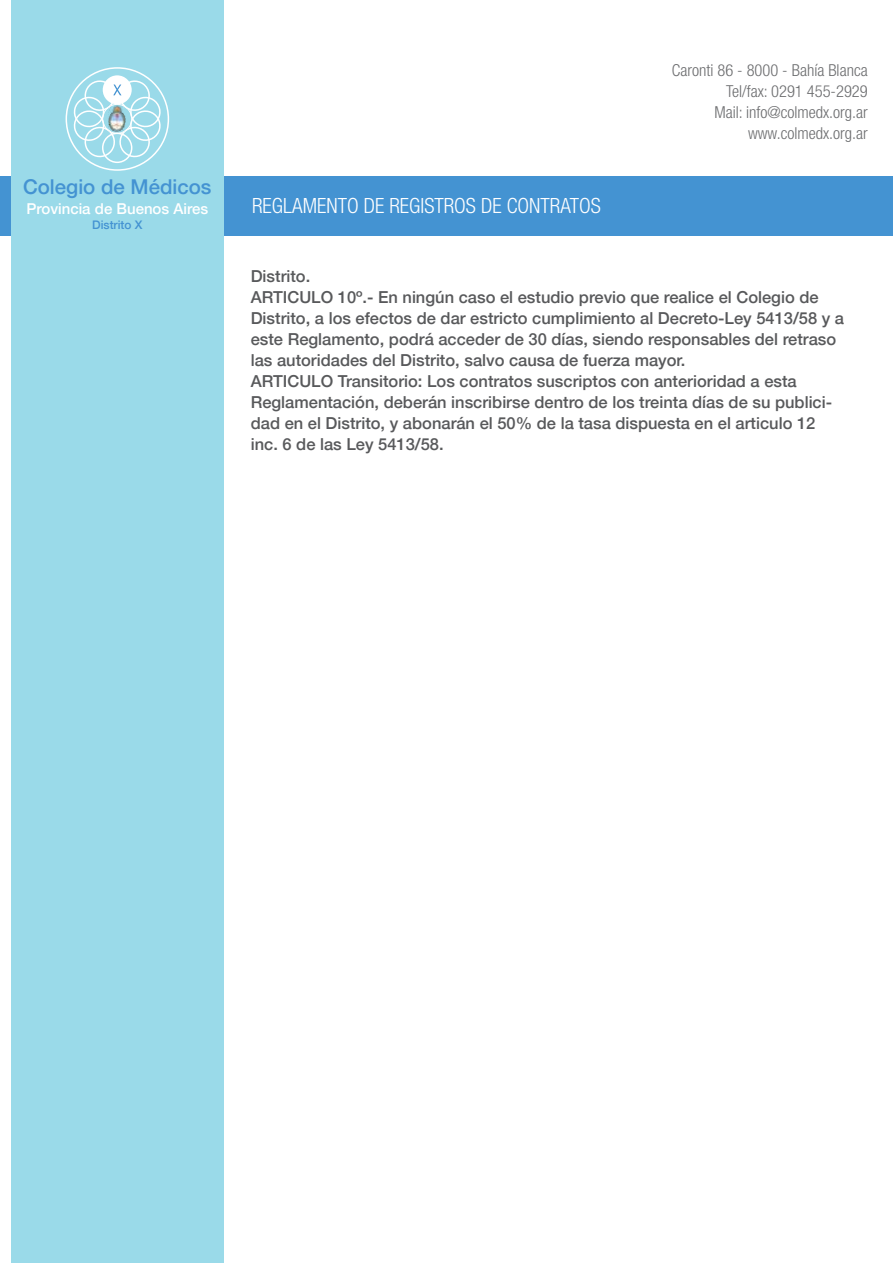
<style>
.page{position:relative;width:893px;height:1263px;background:#fff}
.page>*{position:absolute;margin:0;border:0;box-sizing:border-box;transform-origin:0 0}
.t1{font:300 condensed 21px "Helvetica Neue LT Pro";color:#fff}
.t2{font:500 20.4px "Helvetica 65";color:#4493d2}
.t3{font:500 16.5px/21px "Helvetica 65";color:#58595b}
.t4{font:300 condensed 16.5px/21px "Helvetica Neue LT Pro";color:#6d6e70;text-align:right}
.t5{font:500 15px "Helvetica 65";color:#fff}
.t6{font:500 11.85px "Helvetica 65";color:#4493d2}
</style>
<div class="page">
<div style="left:0;top:176px;width:893px;height:60px;background:#4493d2"></div>
<div style="left:11px;top:0;width:213px;height:1263px;background:#9adae9"></div>
<div style="left:102px;top:133px;width:30px;height:30px;border:2px solid #fff;border-radius:50%"></div>
<svg style="left:103px;top:75px;width:29px;height:29px"></svg>
<svg style="left:71px;top:78px;width:92px;height:81px"></svg>
<img style="left:108px;top:106px;width:18px;height:26px">
<div style="left:66px;top:67px;width:103px;height:104px;border:2px solid #fff;border-radius:50%"></div>
<p class="t2" style="left:23px;top:174px;width:190px">Colegio de Médicos</p>
<p class="t5" style="left:26px;top:199px;width:183px">Provincia de Buenos Aires</p>
<p class="t6" style="left:92px;top:218px;width:52px">Distrito X</p>
<p class="t1" style="left:252px;top:194px;width:350px">REGLAMENTO DE REGISTROS DE CONTRATOS</p>
<p class="t4" style="left:672px;top:59px;width:197px">Caronti 86 - 8000 - Bahía Blanca<br>Tel/fax: 0291 455-2929<br>Mail: info@colmedx.org.ar www.colmedx.org.ar</p>
<p class="t3" style="left:251px;top:266px;width:595px">Distrito.<br>ARTICULO 10º.- En ningún caso el estudio previo que realice el Colegio de Distrito, a los efectos de dar estricto cumplimiento al Decreto-Ley 5413/58 y a este Reglamento, podrá acceder de 30 días, siendo responsables del retraso las autoridades del Distrito, salvo causa de fuerza mayor.<br>ARTICULO Transitorio: Los contratos suscriptos con anterioridad a esta Reglamentación, deberán inscribirse dentro de los treinta días de su publici&shy;dad en el Distrito, y abonarán el 50% de la tasa dispuesta en el articulo 12 inc. 6 de las Ley 5413/58.</p>
</div>
